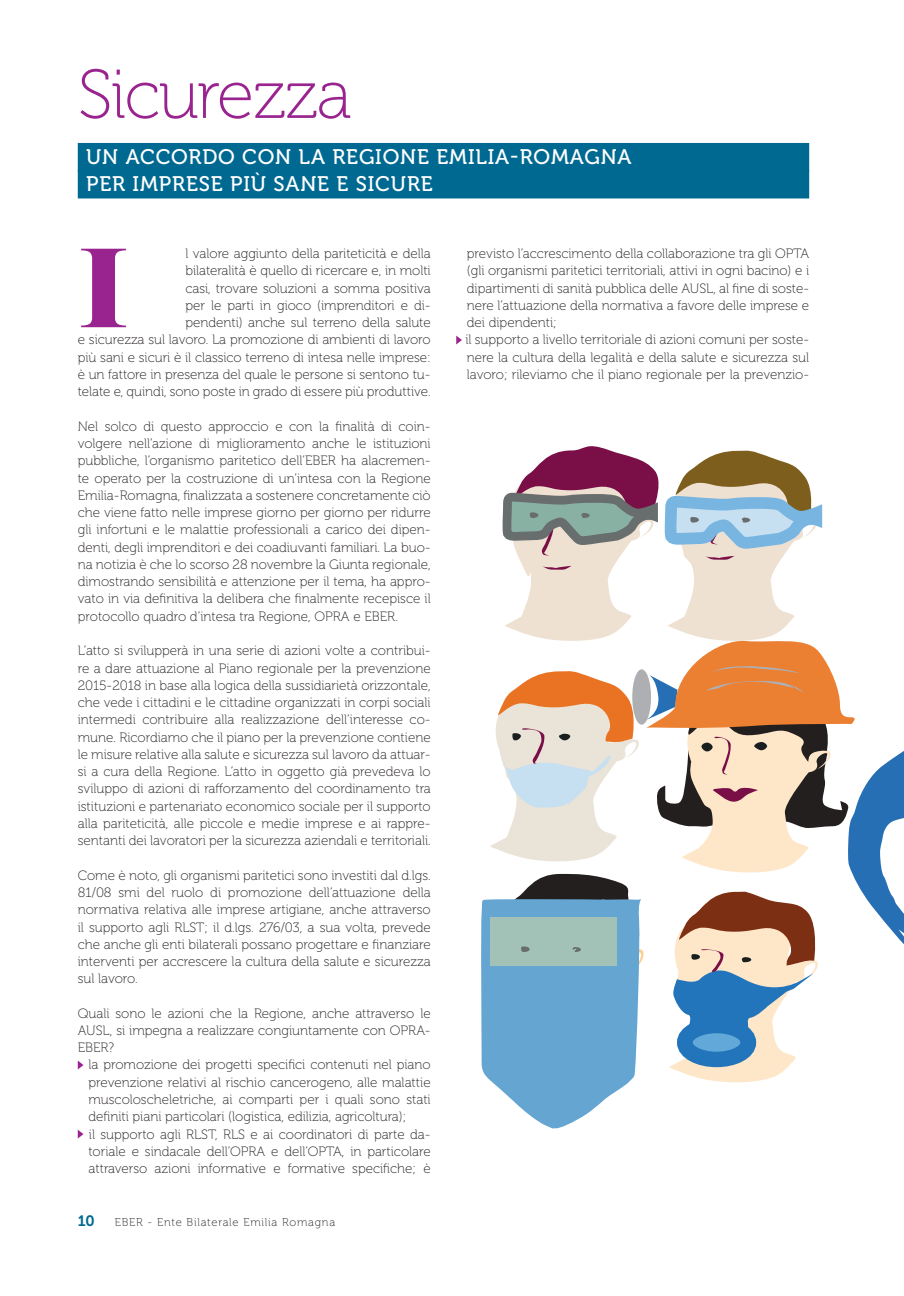
<style>
.page{position:relative;width:904px;height:1296px;background:#fff}
.page>*{position:absolute;margin:0;border:0;box-sizing:border-box;transform-origin:0 0}
.t1{font:700 112.05px "Encorpada Essential";color:#9a248f}
.t2{font:69px "Museo 100";letter-spacing:-.03em;color:#9a248f}
.t3{font:21px/27px "Museo 500";letter-spacing:.04em;color:#fff}
.t4{font:15px "Museo 700";color:#006991}
.t5{font:13.5px/17.2px "Museo 100";color:#241f1f;text-align:justify}
.t6{font:11.25px "Museo 100";letter-spacing:.07em;color:#241f1f}
</style>
<div class="page">
<svg style="left:78px;top:1061px;width:5px;height:8px"></svg>
<svg style="left:78px;top:1130px;width:5px;height:8px"></svg>
<svg style="left:456px;top:335px;width:6px;height:9px"></svg>
<div style="left:78px;top:143px;width:731px;height:28px;background:#006991"></div>
<div style="left:78px;top:170px;width:731px;height:28px;background:#006991"></div>
<svg style="left:481px;top:446px;width:423px;height:683px"></svg>
<h2 class="t2" style="left:78px;top:58px;width:275px">Sicurezza</h2>
<h3 class="t3" style="left:86px;top:144px;width:547px">UN ACCORDO CON LA REGIONE EMILIA-ROMAGNA<br>PER IMPRESE PIÙ SANE E SICURE</h3>
<p class="t5" style="left:78px;top:245px;width:354px;text-align:right">l valore aggiunto della pariteticità e della<br>bilateralità è quello di ricercare e, in molti<br>casi, trovare soluzioni a somma positiva<br>per le parti in gioco (imprenditori e di-<br>pendenti) anche sul terreno della salute<br>e sicurezza sul lavoro. La promozione di ambienti di lavoro più sani e sicuri è il classico terreno di intesa nelle imprese: è un fattore in presenza del quale le persone si sentono tu&shy;telate e, quindi, sono poste in grado di essere più produttive.</p>
<p class="t5" style="left:78px;top:418px;width:354px">Nel solco di questo approccio e con la finalità di coin&shy;volgere nell’azione di miglioramento anche le istituzioni pubbliche, l’organismo paritetico dell’EBER ha alacremen&shy;te operato per la costruzione di un’intesa con la Regione Emilia-Romagna, finalizzata a sostenere concretamente ciò che viene fatto nelle imprese giorno per giorno per ridurre gli infortuni e le malattie professionali a carico dei dipen&shy;denti, degli imprenditori e dei coadiuvanti familiari. La buo&shy;na notizia è che lo scorso 28 novembre la Giunta regionale, dimostrando sensibilità e attenzione per il tema, ha appro&shy;vato in via definitiva la delibera che finalmente recepisce il protocollo quadro d’intesa tra Regione, OPRA e EBER.</p>
<p class="t5" style="left:78px;top:642px;width:354px">L’atto si svilupperà in una serie di azioni volte a contribui&shy;re a dare attuazione al Piano regionale per la prevenzione 2015-2018 in base alla logica della sussidiarietà orizzontale, che vede i cittadini e le cittadine organizzati in corpi sociali intermedi contribuire alla realizzazione dell’interesse co&shy;mune. Ricordiamo che il piano per la prevenzione contiene le misure relative alla salute e sicurezza sul lavoro da attuar&shy;si a cura della Regione. L’atto in oggetto già prevedeva lo sviluppo di azioni di rafforzamento del coordinamento tra istituzioni e partenariato economico sociale per il supporto alla pariteticità, alle piccole e medie imprese e ai rappre&shy;sentanti dei lavoratori per la sicurezza aziendali e territoriali.</p>
<p class="t5" style="left:78px;top:866px;width:354px">Come è noto, gli organismi paritetici sono investiti dal d.lgs.<br>81/08 smi del ruolo di promozione dell’attuazione della normativa relativa alle imprese artigiane, anche attraverso il supporto agli RLST; il d.lgs. 276/03, a sua volta, prevede che anche gli enti bilaterali possano progettare e finanziare interventi per accrescere la cultura della salute e sicurezza sul lavoro.</p>
<p class="t5" style="left:78px;top:1004px;width:354px">Quali sono le azioni che la Regione, anche attraverso le AUSL, si impegna a realizzare congiuntamente con OPRA-EBER?</p>
<p class="t5" style="left:88px;top:1056px;width:344px;text-align:left">la promozione dei progetti specifici contenuti nel piano prevenzione relativi al rischio cancerogeno, alle malattie muscoloscheletriche, ai comparti per i quali sono stati definiti piani particolari (logistica, edilizia, agricoltura);<br>il supporto agli RLST, RLS e ai coordinatori di parte da&shy;toriale e sindacale dell’OPRA e dell’OPTA, in particolare attraverso azioni informative e formative specifiche; è</p>
<h1 class="t1" style="left:78px;top:209px;width:53px">I</h1>
<p class="t4" style="left:78px;top:1211px;width:18px">10</p>
<p class="t6" style="left:115px;top:1215px;width:222px">EBER - Ente Bilaterale Emilia Romagna</p>
<p class="t5" style="left:465px;top:245px;width:345px;text-align:left">previsto l’accrescimento della collaborazione tra gli OPTA (gli organismi paritetici territoriali, attivi in ogni bacino) e i dipartimenti di sanità pubblica delle AUSL, al fine di soste&shy;nere l’attuazione della normativa a favore delle imprese e dei dipendenti;<br>il supporto a livello territoriale di azioni comuni per soste&shy;nere la cultura della legalità e della salute e sicurezza sul lavoro; rileviamo che il piano regionale per la prevenzio-</p>
</div>
